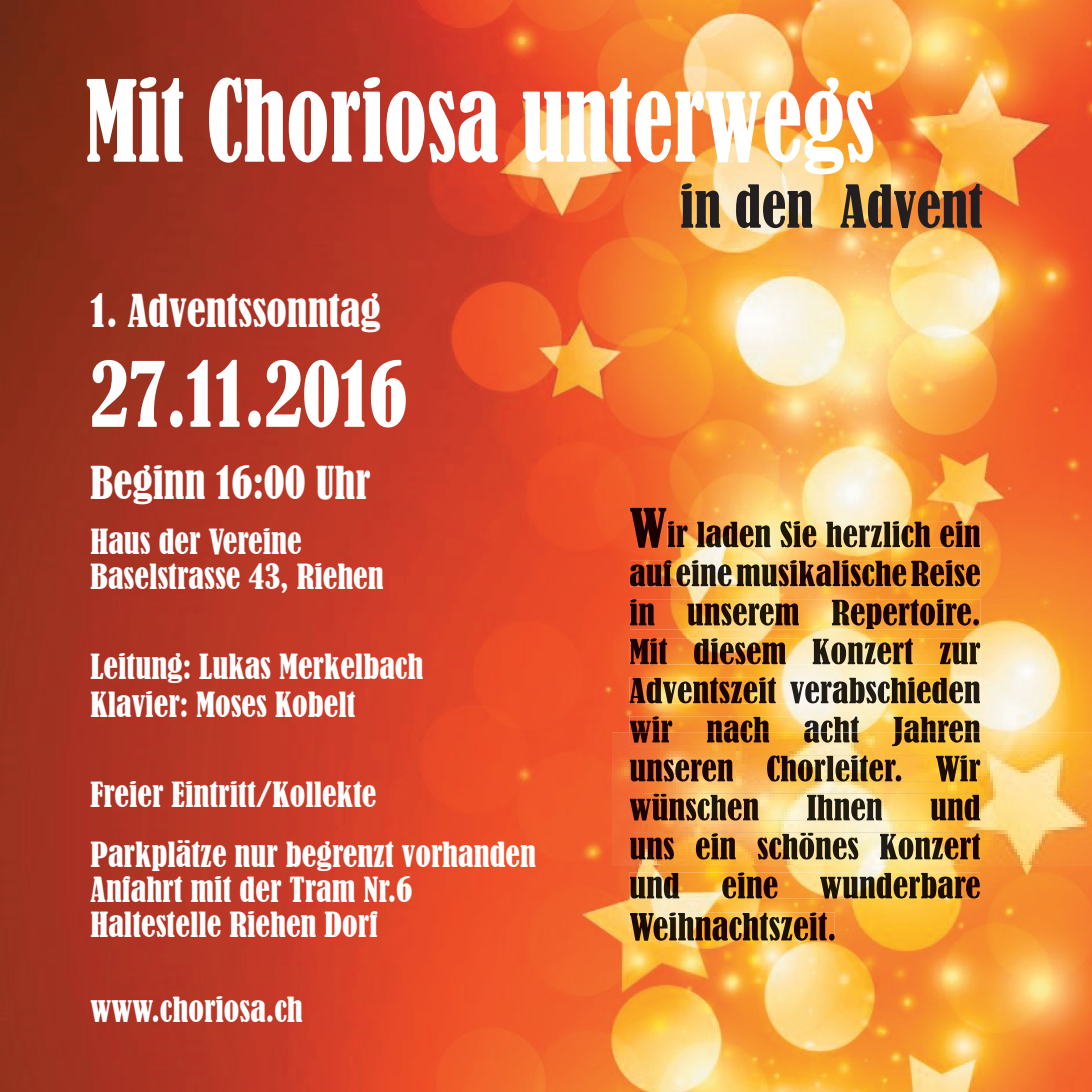
<style>
.page{position:relative;width:1092px;height:1092px;background:#fff}
.page>*{position:absolute;margin:0;border:0;box-sizing:border-box;transform-origin:0 0}
.t1{font:condensed 105px "Bernard";color:#fff;scale:.85 1}
.t2{font:condensed 84.5px "Bernard";color:#fff;scale:.92 1}
.t3{font:condensed 55px "Bernard";color:#231f20}
.t4{font:condensed 42.5px "Bernard";color:#fff}
.t5{font:condensed 32.5px/35px "Bernard";color:#fff}
</style>
<div class="page">
<img style="left:0;top:0;width:1091px;height:1091px">
<img style="left:612px;top:732px;width:479px;height:133px">
<img style="left:630px;top:508px;width:36px;height:39px">
<img style="left:667px;top:521px;width:313px;height:26px">
<img style="left:630px;top:560px;width:350px;height:26px">
<img style="left:630px;top:599px;width:350px;height:30px">
<img style="left:629px;top:638px;width:351px;height:26px">
<img style="left:629px;top:677px;width:351px;height:26px">
<img style="left:629px;top:716px;width:351px;height:16px">
<img style="left:629px;top:732px;width:351px;height:14px">
<img style="left:629px;top:755px;width:351px;height:26px">
<img style="left:629px;top:793px;width:351px;height:27px">
<img style="left:629px;top:832px;width:351px;height:27px">
<img style="left:629px;top:872px;width:350px;height:26px">
<img style="left:629px;top:912px;width:205px;height:28px">
<h1 class="t1" style="left:85px;top:60px;width:930px">Mit Choriosa unterwegs</h1>
<h3 class="t3" style="left:680px;top:175px;width:304px">in den Advent</h3>
<h3 class="t4" style="left:90px;top:286px;width:292px">1. Adventssonntag</h3>
<h2 class="t2" style="left:90px;top:345px;width:346px">27.11.2016</h2>
<h3 class="t4" style="left:90px;top:458px;width:281px">Beginn 16:00 Uhr</h3>
<p class="t5" style="left:90px;top:525px;width:295px">Haus der Vereine<br>Baselstrasse 43, Riehen</p>
<p class="t5" style="left:90px;top:648px;width:334px;line-height:37.5px">Leitung: Lukas Merkelbach<br>Klavier: Moses Kobelt</p>
<p class="t5" style="left:90px;top:764px;width:447px;line-height:60px">Freier Eintritt/Kollekte<br>Parkplätze nur begrenzt vorhanden</p>
<p class="t5" style="left:90px;top:872px;width:323px">Anfahrt mit der Tram Nr.6<br>Haltestelle Riehen Dorf</p>
<p class="t5" style="left:90px;top:992px;width:214px">www.choriosa.ch</p>
</div>
